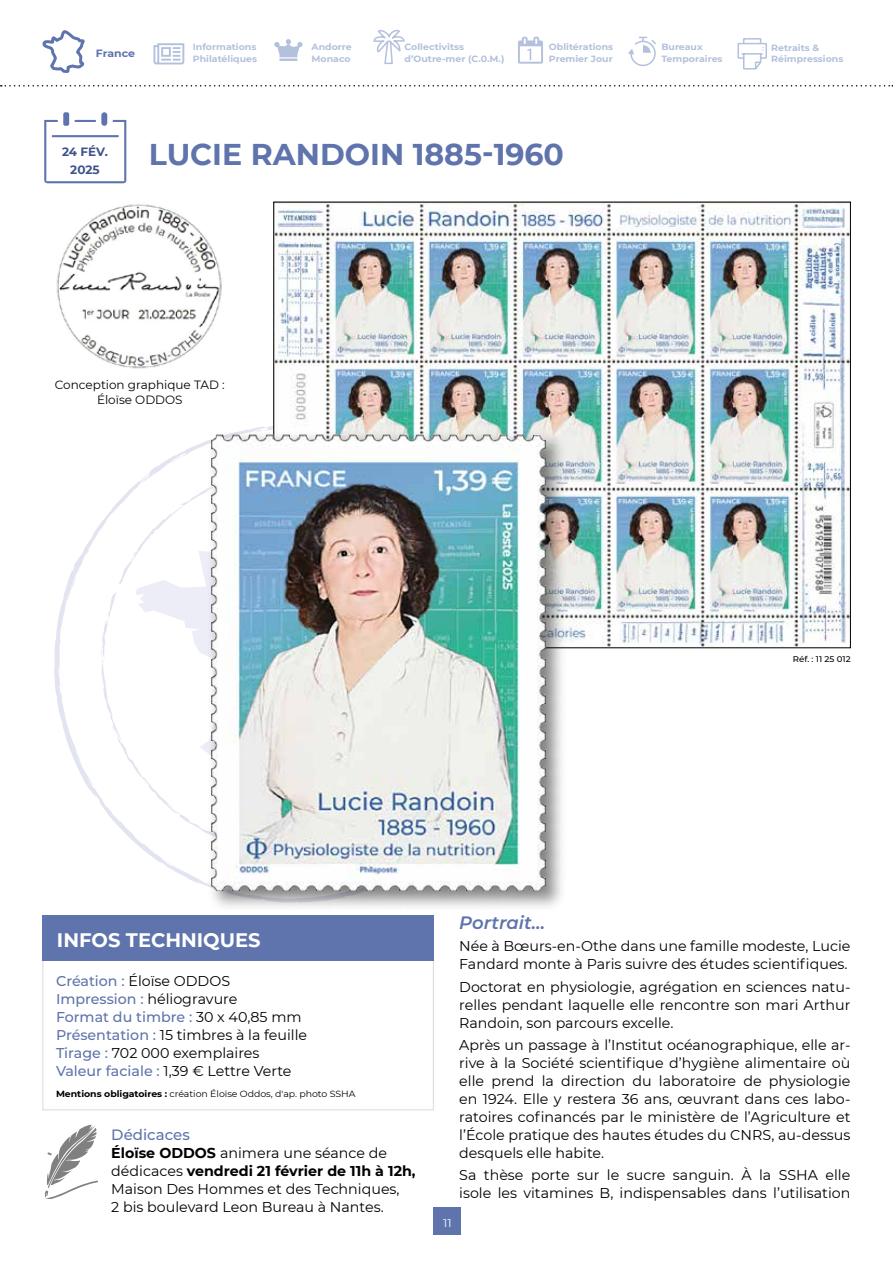
<style>
.page{position:relative;width:893px;height:1263px;background:#fff}
.page>*{position:absolute;margin:0;border:0;box-sizing:border-box;transform-origin:0 0}
.t1{font:700 30px "Montserrat";color:#5f74ac}
.t2{font:700 19.5px "Montserrat";color:#fff}
.t3{font:italic 600 18px "Montserrat";color:#5f74ac}
.t4{font:500 15px "Montserrat";color:#5f74ac}
.t5{font:14.25px/18px "Montserrat";color:#000}
.t6{font:12px/15px "Montserrat";color:#000;text-align:center}
.t7{font:700 12px/18px "Montserrat";letter-spacing:-.005em;color:#3f538a;text-align:center}
.t8{font:11.25px "Montserrat";color:#fff;scale:1.04 1}
.t9{font:700 10.5px "Montserrat";letter-spacing:-.005em;color:#5f74ac;scale:1.04 1}
.t10{font:700 9px/11.6px "Montserrat";color:#b4c1dc;scale:1.04 1}
.t11{font:9px "Montserrat";letter-spacing:-.005em;color:#000;scale:1.04 1}
.t12{font:500 8.25px "Montserrat";color:#000;scale:1.04 1}
.s1{font-weight:500;color:#5f74ac}
.s2{font-weight:700}
</style>
<div class="page">
<svg style="left:54px;top:426px;width:219px;height:460px"></svg>
<svg style="left:58px;top:618px;width:4px;height:15px"></svg>
<svg style="left:101px;top:467px;width:106px;height:388px"></svg>
<div style="left:434px;top:1208px;width:27px;height:27px;background:#5f74ac"></div>
<div style="left:43px;top:959px;width:391px;height:151px;border:1px solid #dadada"></div>
<div style="left:43px;top:915px;width:391px;height:46px;background:#5f74ac"></div>
<img style="left:56px;top:263px;width:166px;height:106px">
<svg style="left:1px;top:29px;width:892px;height:234px"></svg>
<svg style="left:45px;top:1124px;width:52px;height:75px"></svg>
<img style="left:275px;top:204px;width:574px;height:442px">
<div style="left:207px;top:430px;width:361px;height:483px;background:#000;opacity:.5"></div>
<img style="left:211px;top:434px;width:241px;height:333px">
<p class="t10" style="left:193px;top:41px;width:63px">Informations<br>Philatéliques</p>
<p class="t10" style="left:405px;top:41px;width:98px">Collectivitss d’Outre-mer (C.0.M.)</p>
<p class="t10" style="left:549px;top:41px;width:63px">Oblitérations<br>Premier Jour</p>
<p class="t10" style="left:771px;top:41px;width:71px">Retraits &amp;<br>Réimpressions</p>
<p class="t10" style="left:312px;top:41px;width:40px">Andorre<br>Monaco</p>
<p class="t9" style="left:96px;top:46px;width:39px">France</p>
<p class="t10" style="left:661px;top:41px;width:60px">Bureaux<br>Temporaires</p>
<p class="t7" style="left:62px;top:142px;width:47px">24 FÉV.<br>2025</p>
<h1 class="t1" style="left:149px;top:132px;width:417px">LUCIE RANDOIN 1885-1960</h1>
<p class="t6" style="left:55px;top:377px;width:171px">Conception graphique TAD :<br>Éloïse ODDOS</p>
<p class="t12" style="left:793px;top:653px;width:57px">Réf. : 11 25 012</p>
<h2 class="t2" style="left:57px;top:926px;width:205px">INFOS TECHNIQUES</h2>
<p class="t5" style="left:56px;top:972px;width:253px"><span class="s1">Création :</span> Éloïse ODDOS<br><span class="s1">Impression :</span> héliogravure<br><span class="s1">Format du timbre :</span> 30 x 40,85 mm<br><span class="s1">Présentation :</span> 15 timbres à la feuille<br><span class="s1">Tirage :</span> 702 000 exemplaires<br><span class="s1">Valeur faciale :</span> 1,39 € Lettre Verte</p>
<p class="t11" style="left:56px;top:1087px;width:290px"><span class="s2">Mentions obligatoires :</span> création Éloïse Oddos, d'ap. photo SSHA</p>
<p class="t4" style="left:111px;top:1124px;width:80px">Dédicaces</p>
<p class="t5" style="left:111px;top:1143px;width:306px"><span class="s2">Éloïse ODDOS</span> animera une séance de dédicaces <span class="s2">vendredi 21 février de 11h à 12h, </span>Maison Des Hommes et des Techniques,<br>2 bis boulevard Leon Bureau à Nantes.</p>
<p class="t8" style="left:443px;top:1215px;width:10px">11</p>
<p class="t3" style="left:459px;top:910px;width:88px">Portrait…</p>
<p class="t5" style="left:459px;top:937px;width:393px">Née à Bœurs-en-Othe dans une famille modeste, Lucie<br>Fandard monte à Paris suivre des études scientifiques.</p>
<p class="t5" style="left:459px;top:977px;width:393px;text-align:justify">Doctorat en physiologie, agrégation en sciences natu&shy;relles pendant laquelle elle rencontre son mari Arthur Randoin, son parcours excelle.</p>
<p class="t5" style="left:459px;top:1035px;width:393px;text-align:justify">Après un passage à l’Institut océanographique, elle ar&shy;rive à la Société scientifique d’hygiène alimentaire où elle prend la direction du laboratoire de physiologie en 1924. Elle y restera 36 ans, œuvrant dans ces labo&shy;ratoires cofinancés par le ministère de l’Agriculture et l’École pratique des hautes études du CNRS, au-dessus desquels elle habite.</p>
<p class="t5" style="left:459px;top:1165px;width:393px">Sa thèse porte sur le sucre sanguin. À la SSHA elle isole les vitamines B, indispensables dans l’utilisation</p>
</div>
